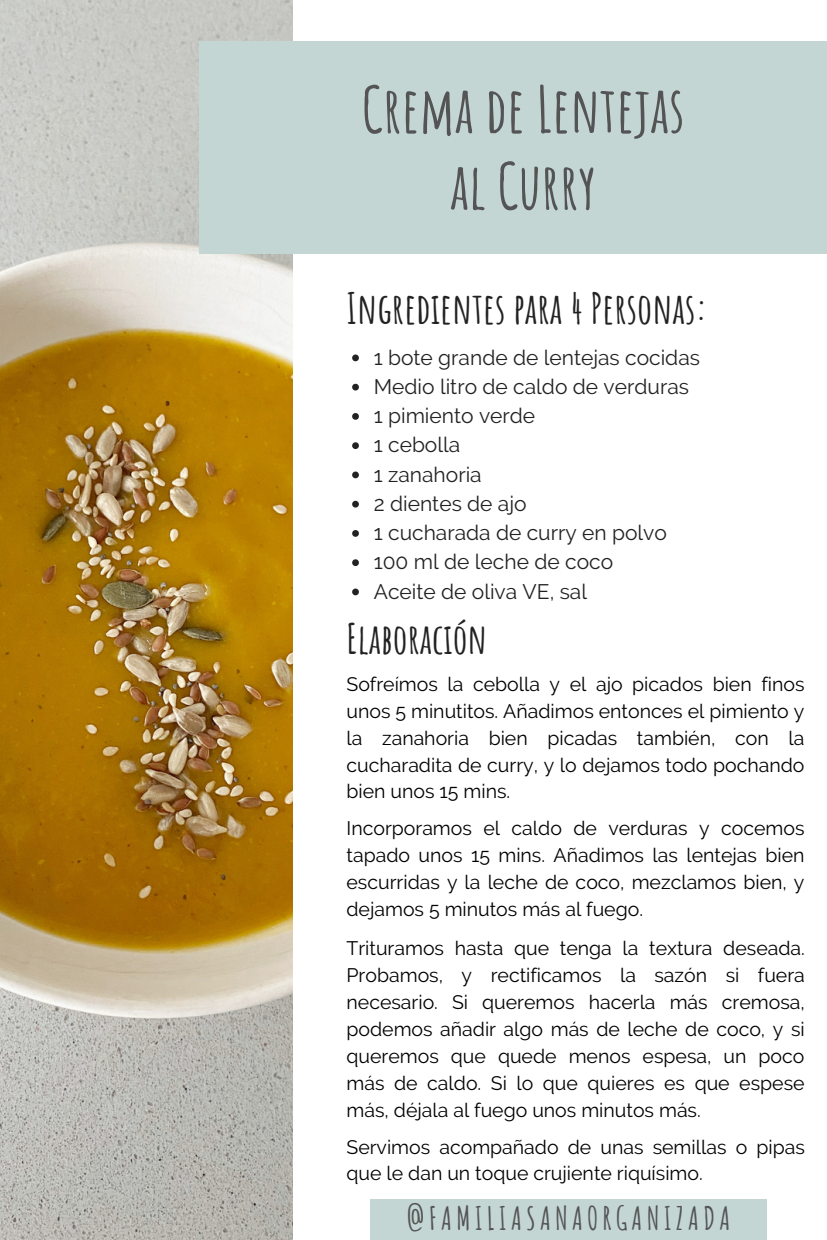
<style>
.page{position:relative;width:827px;height:1240px;background:#fff}
.page>*{position:absolute;margin:0;border:0;box-sizing:border-box;transform-origin:0 0}
.t1{font:700 63px/76.5px "Amatic SC";color:#545454;text-align:center}
.t2{font:700 42px "Amatic SC";color:#222}
.t3{font:700 41.1px "Amatic SC";color:#222}
.t4{font:700 31.5px "Amatic SC";letter-spacing:.13em;color:#545454}
.t5{font:21px "Raleway";color:#222}
.t6{font:19.5px/26.8px "Raleway";color:#000;text-align:justify}
</style>
<div class="page">
<img style="left:0;top:0;width:293px;height:1240px">
<div style="left:199px;top:42px;width:628px;height:211px;background:#c3d6d4"></div>
<div style="left:370px;top:1199px;width:396px;height:41px;background:#c3d6d4"></div>
<svg style="left:352px;top:354px;width:7px;height:7px"></svg>
<svg style="left:352px;top:384px;width:7px;height:6px"></svg>
<svg style="left:352px;top:413px;width:7px;height:7px"></svg>
<svg style="left:352px;top:442px;width:7px;height:7px"></svg>
<svg style="left:352px;top:471px;width:7px;height:7px"></svg>
<svg style="left:352px;top:501px;width:7px;height:6px"></svg>
<svg style="left:352px;top:530px;width:7px;height:7px"></svg>
<svg style="left:352px;top:559px;width:7px;height:7px"></svg>
<svg style="left:352px;top:588px;width:7px;height:7px"></svg>
<p class="t1" style="left:362px;top:70px;width:324px">Crema de Lentejas al Curry</p>
<p class="t2" style="left:346px;top:282px;width:363px">Ingredientes para 4 Personas:</p>
<p class="t5" style="left:374px;top:345px;width:328px">1 bote grande de lentejas cocidas</p>
<p class="t5" style="left:374px;top:374px;width:317px">Medio litro de caldo de verduras</p>
<p class="t5" style="left:374px;top:403px;width:163px">1 pimiento verde</p>
<p class="t5" style="left:374px;top:433px;width:88px">1 cebolla</p>
<p class="t5" style="left:374px;top:462px;width:109px">1 zanahoria</p>
<p class="t5" style="left:374px;top:491px;width:154px">2 dientes de ajo</p>
<p class="t5" style="left:374px;top:520px;width:295px">1 cucharada de curry en polvo</p>
<p class="t5" style="left:374px;top:550px;width:241px">100 ml de leche de coco</p>
<p class="t5" style="left:374px;top:579px;width:215px">Aceite de oliva VE, sal</p>
<p class="t3" style="left:346px;top:613px;width:142px">Elaboración</p>
<p class="t6" style="left:346px;top:671px;width:459px">Sofreímos la cebolla y el ajo picados bien finos unos 5 minutitos. Añadimos entonces el pimiento y la zanahoria bien picadas también, con la cucharadita de curry, y lo dejamos todo pochando bien unos 15 mins.</p>
<p class="t6" style="left:346px;top:815px;width:460px">Incorporamos el caldo de verduras y cocemos tapado unos 15 mins. Añadimos las lentejas bien escurridas y la leche de coco, mezclamos bien, y dejamos 5 minutos más al fuego.</p>
<p class="t6" style="left:346px;top:935px;width:460px">Trituramos hasta que tenga la textura deseada.<br>Probamos, y rectificamos la sazón si fuera necesario. Si queremos hacerla más cremosa, podemos añadir algo más de leche de coco, y si queremos que quede menos espesa, un poco más de caldo. Si lo que quieres es que espese más, déjala al fuego unos minutos más.</p>
<p class="t6" style="left:346px;top:1133px;width:460px">Servimos acompañado de unas semillas o pipas que le dan un toque crujiente riquísimo.</p>
<p class="t4" style="left:407px;top:1198px;width:325px">@FAMILIASANAORGANIZADA</p>
</div>
